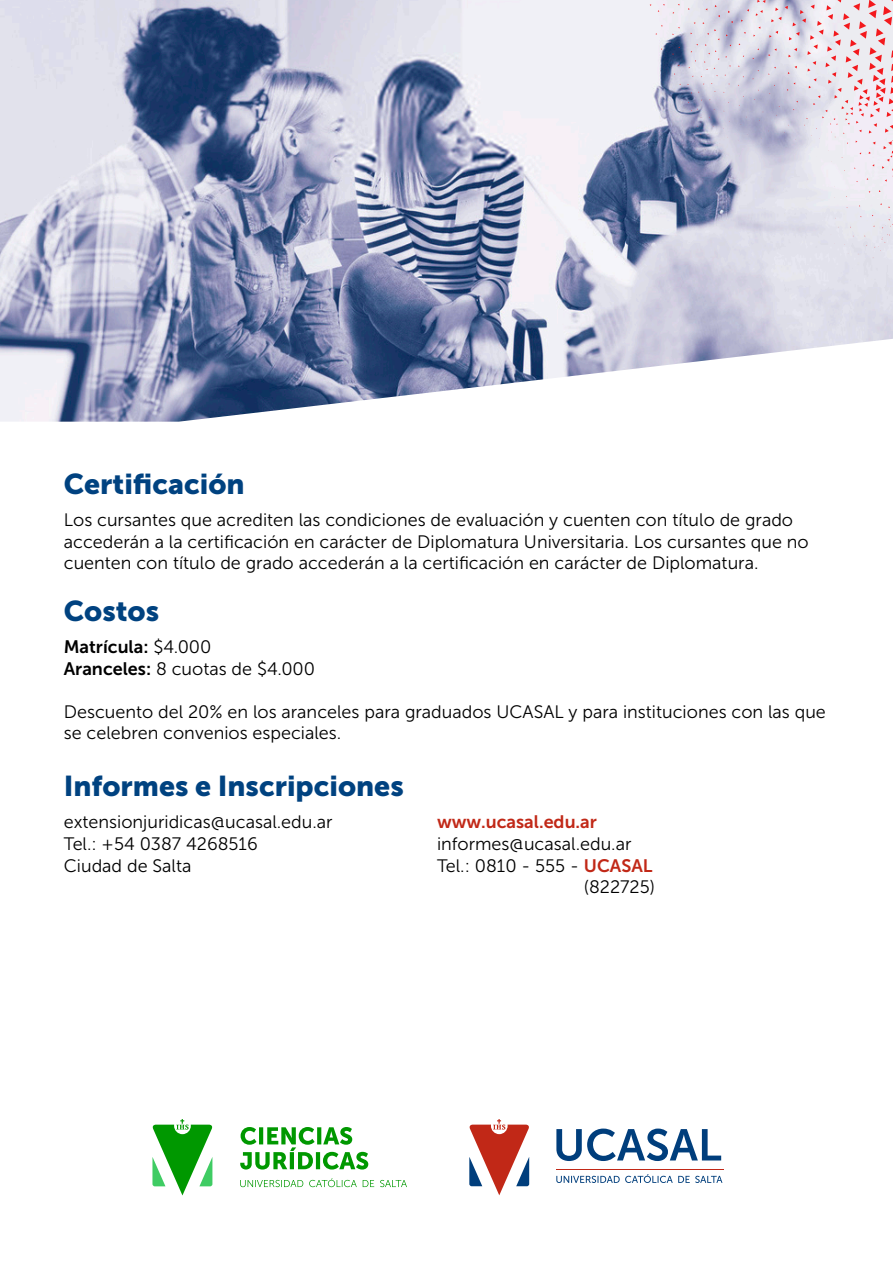
<style>
.page{position:relative;width:893px;height:1262px;background:#fff}
.page>*{position:absolute;margin:0;border:0;box-sizing:border-box;transform-origin:0 0}
.t1{font:28.5px "Museo Sans 900";color:#004280}
.t2{font:18px/21.6px "Museo Sans 300";color:#000}
.t3{font:18px "Museo Sans 700";color:#c12817}
.t4{font:18px "Museo Sans 700";color:#000}
.s1{font-family:"Museo Sans 300"}
.s2{font-family:"Museo Sans 700"}
.s3{font-family:"Museo Sans 700";color:#c12817}
</style>
<div class="page">
<svg style="left:240px;top:1127px;width:128px;height:42px"></svg>
<svg style="left:240px;top:1178px;width:167px;height:9px"></svg>
<svg style="left:152px;top:1119px;width:61px;height:76px"></svg>
<svg style="left:556px;top:1174px;width:166px;height:9px"></svg>
<svg style="left:556px;top:1128px;width:165px;height:33px"></svg>
<hr style="left:556px;top:1168px;width:167px;height:1px;background:#c12817">
<svg style="left:469px;top:1119px;width:60px;height:76px"></svg>
<img style="left:0;top:0;width:892px;height:421px">
<div style="left:844px;top:215px;width:49px;height:43px;background:#e6e5ec"></div>
<svg style="left:672px;top:47px;width:7px;height:8px"></svg>
<svg style="left:672px;top:27px;width:7px;height:8px"></svg>
<svg style="left:687px;top:0;width:206px;height:209px;background:#d4cedc"></svg>
<svg style="left:658px;top:4px;width:6px;height:8px"></svg>
<h1 class="t1" style="left:64px;top:468px;width:182px">Certificación</h1>
<p class="t2" style="left:64px;top:509px;width:746px">Los cursantes que acrediten las condiciones de evaluación y cuenten con título de grado accederán a la certificación en carácter de Diplomatura Universitaria. Los cursantes que no cuenten con título de grado accederán a la certificación en carácter de Diplomatura.</p>
<h1 class="t1" style="left:64px;top:594px;width:97px">Costos</h1>
<p class="t4" style="left:64px;top:636px;width:149px">Matrícula: <span class="s1">$4.000</span></p>
<p class="t2" style="left:64px;top:657px;width:253px"><span class="s2">Aranceles:</span> 8 cuotas de $4.000</p>
<p class="t2" style="left:64px;top:701px;width:763px">Descuento del 20% en los aranceles para graduados UCASAL y para instituciones con las que se celebren convenios especiales.</p>
<h1 class="t1" style="left:64px;top:770px;width:341px">Informes e Inscripciones</h1>
<p class="t2" style="left:64px;top:811px;width:270px">extensionjuridicas@ucasal.edu.ar<br>Tel.: +54 0387 4268516<br>Ciudad de Salta</p>
<p class="t3" style="left:437px;top:812px;width:161px">www.ucasal.edu.ar</p>
<p class="t2" style="left:437px;top:833px;width:196px">informes@ucasal.edu.ar</p>
<p class="t2" style="left:437px;top:854px;width:217px">Tel.: 0810 - 555 - <span class="s3">UCASAL</span></p>
<p class="t2" style="left:584px;top:876px;width:73px">(822725)</p>
</div>
